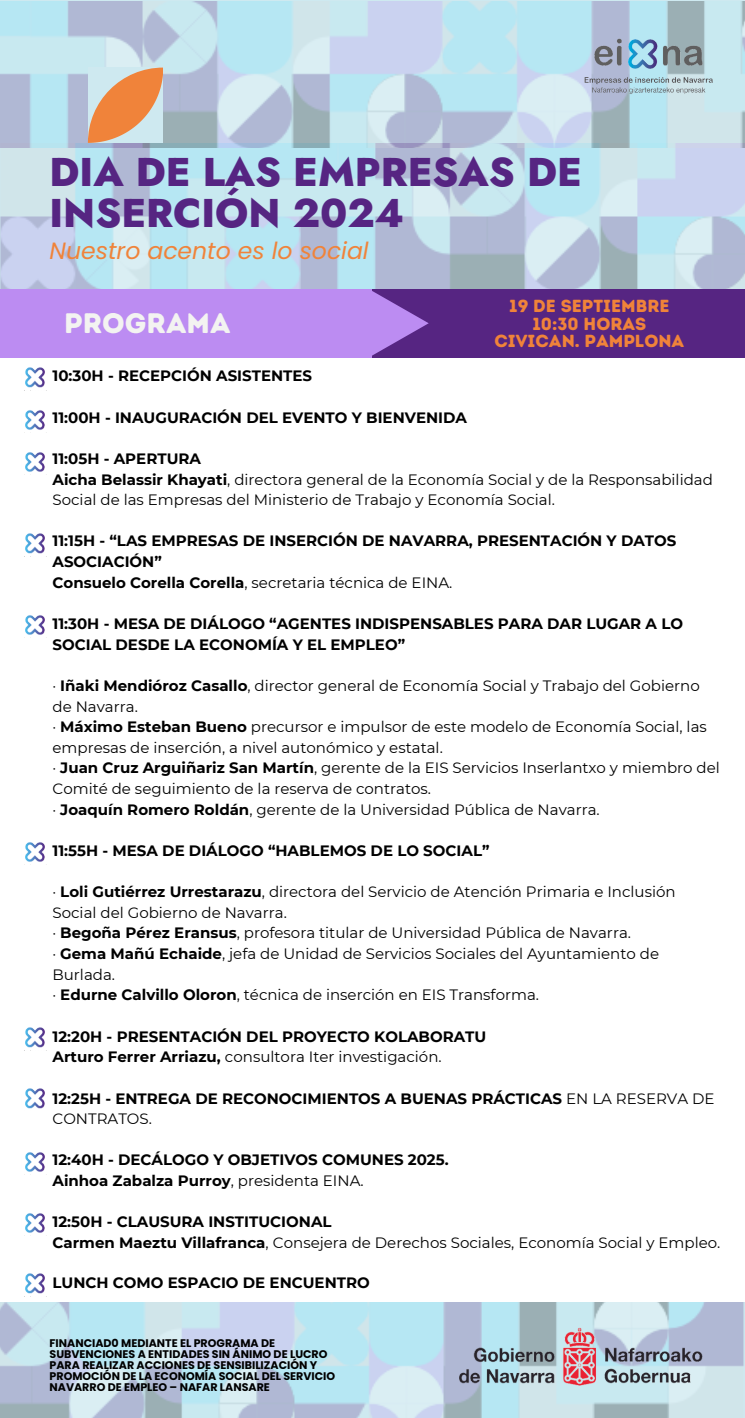
<style>
.page{position:relative;width:745px;height:1418px;background:#fff}
.page>*{position:absolute;margin:0;border:0;box-sizing:border-box;transform-origin:0 0}
.t1{font:800 40.12px/40.9px "Jost";color:#562582}
.t2{font:28.25px "Intro Rust Base";color:#f3f3f1}
.t3{font:italic 23.5px "Poppins";color:#f0833a}
.t4{font:17.5px/17.8px "Intro Rust Base";color:#f0833a;text-align:center}
.t5{font:15px/20.6px "Montserrat";color:#000}
.t6{font:700 15px/20.6px "Montserrat";color:#000}
.t7{font:700 11.12px/11.1px "Poppins";color:#000}
.s1{font-weight:700}
.s2{font-weight:400}
</style>
<div class="page">
<img style="left:0;top:147px;width:744px;height:142px">
<img style="left:0;top:2px;width:744px;height:145px">
<img style="left:0;top:1302px;width:744px;height:115px">
<img style="left:459px;top:1326px;width:254px;height:62px">
<img style="left:558px;top:0;width:180px;height:128px">
<img style="left:25px;top:367px;width:20px;height:21px">
<img style="left:25px;top:410px;width:20px;height:20px">
<img style="left:25px;top:452px;width:20px;height:20px">
<img style="left:25px;top:533px;width:20px;height:21px">
<img style="left:25px;top:615px;width:20px;height:20px">
<img style="left:25px;top:842px;width:20px;height:20px">
<img style="left:25px;top:1027px;width:20px;height:21px">
<img style="left:25px;top:1088px;width:20px;height:21px">
<img style="left:25px;top:1152px;width:20px;height:20px">
<img style="left:25px;top:1213px;width:20px;height:20px">
<img style="left:25px;top:1273px;width:20px;height:21px">
<svg style="left:88px;top:68px;width:75px;height:75px"></svg>
<div style="left:0;top:289px;width:372px;height:68px;background:#bc8cf2"></div>
<div style="left:372px;top:289px;width:372px;height:68px;background:#562582"></div>
<svg style="left:372px;top:291px;width:56px;height:65px"></svg>
<p class="t1" style="left:50px;top:152px;width:533px">DIA DE LAS EMPRESAS DE<br>INSERCIÓN 2024</p>
<p class="t3" style="left:50px;top:235px;width:320px">Nuestro acento es lo social</p>
<p class="t2" style="left:64px;top:306px;width:168px">PROGRAMA</p>
<p class="t4" style="left:494px;top:297px;width:191px">19 DE SEPTIEMBRE<br>10:30 HORAS<br>CIVICAN. PAMPLONA</p>
<p class="t6" style="left:53px;top:366px;width:261px">10:30H - RECEPCIÓN ASISTENTES</p>
<p class="t6" style="left:53px;top:407px;width:416px">11:00H - INAUGURACIÓN DEL EVENTO Y BIENVENIDA</p>
<p class="t5" style="left:53px;top:448px;width:661px"><span class="s1">11:05H - APERTURA<br>Aicha Belassir Khayati</span>, directora general de la Economía Social y de la Responsabilidad<br>Social de las Empresas del Ministerio de Trabajo y Economía Social.</p>
<p class="t6" style="left:53px;top:531px;width:625px">11:15H - “LAS EMPRESAS DE INSERCIÓN DE NAVARRA, PRESENTACIÓN Y DATOS<br>ASOCIACIÓN”<br>Consuelo Corella Corella<span class="s2">, secretaria técnica de EINA.</span></p>
<p class="t6" style="left:53px;top:613px;width:632px">11:30H - MESA DE DIÁLOGO “AGENTES INDISPENSABLES PARA DAR LUGAR A LO<br>SOCIAL DESDE LA ECONOMÍA Y EL EMPLEO”</p>
<p class="t5" style="left:53px;top:675px;width:668px">· <span class="s1">Iñaki Mendióroz Casallo</span>, director general de Economía Social y Trabajo del Gobierno de Navarra.<br>· <span class="s1">Máximo Esteban Bueno</span> precursor e impulsor de este modelo de Economía Social, las empresas de inserción, a nivel autonómico y estatal.<br>· <span class="s1">Juan Cruz Arguiñariz San Martín</span>, gerente de la EIS Servicios Inserlantxo y miembro del Comité de seguimiento de la reserva de contratos.<br>· <span class="s1">Joaquín Romero Roldán</span>, gerente de la Universidad Pública de Navarra.</p>
<p class="t6" style="left:53px;top:840px;width:438px">11:55H - MESA DE DIÁLOGO “HABLEMOS DE LO SOCIAL”</p>
<p class="t5" style="left:53px;top:881px;width:624px">· <span class="s1">Loli Gutiérrez Urrestarazu</span>, directora del Servicio de Atención Primaria e Inclusión Social del Gobierno de Navarra.<br>· <span class="s1">Begoña Pérez Eransus</span>, profesora titular de Universidad Pública de Navarra.<br>· <span class="s1">Gema Mañú Echaide</span>, jefa de Unidad de Servicios Sociales del Ayuntamiento de Burlada.<br>· <span class="s1">Edurne Calvillo Oloron</span>, técnica de inserción en EIS Transforma.</p>
<p class="t6" style="left:53px;top:1026px;width:435px">12:20H - PRESENTACIÓN DEL PROYECTO KOLABORATU<br>Arturo Ferrer Arriazu, <span class="s2">consultora Iter investigación.</span></p>
<p class="t6" style="left:53px;top:1087px;width:663px">12:25H - ENTREGA DE RECONOCIMIENTOS A BUENAS PRÁCTICAS <span class="s2">EN LA RESERVA DE<br>CONTRATOS.</span></p>
<p class="t6" style="left:53px;top:1149px;width:397px">12:40H - DECÁLOGO Y OBJETIVOS COMUNES 2025.<br>Ainhoa Zabalza Purroy<span class="s2">, presidenta EINA.</span></p>
<p class="t6" style="left:53px;top:1211px;width:669px">12:50H - CLAUSURA INSTITUCIONAL<br>Carmen Maeztu Villafranca<span class="s2">, Consejera de Derechos Sociales, Economía Social y Empleo.</span></p>
<p class="t6" style="left:53px;top:1272px;width:319px">LUNCH COMO ESPACIO DE ENCUENTRO</p>
<p class="t7" style="left:50px;top:1337px;width:287px">FINANCIAD0 MEDIANTE EL PROGRAMA DE SUBVENCIONES A ENTIDADES SIN ÁNIMO DE LUCRO PARA REALIZAR ACCIONES DE SENSIBILIZACIÓN Y PROMOCIÓN DE LA ECONOMÍA SOCIAL DEL SERVICIO NAVARRO DE EMPLEO – NAFAR LANSARE</p>
</div>
